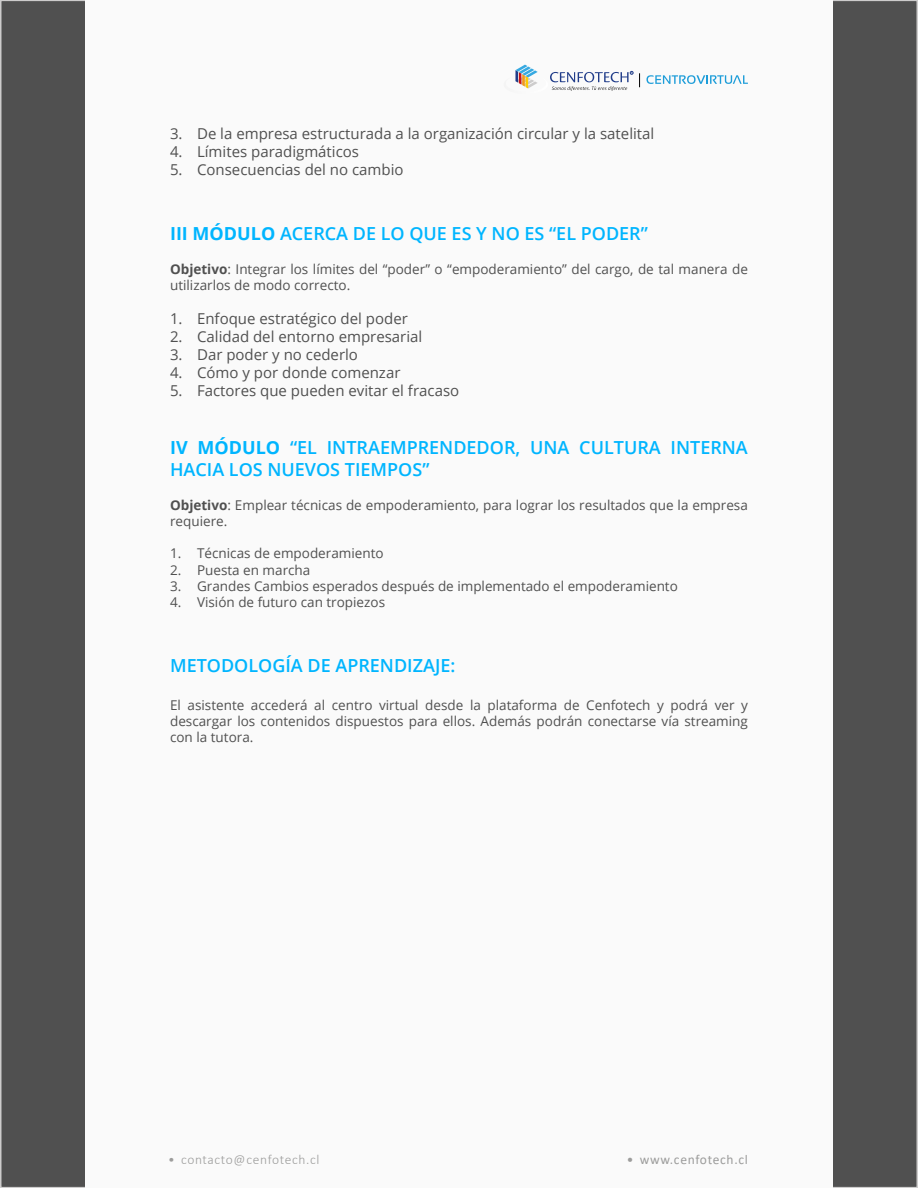
<style>
.page{position:relative;width:918px;height:1188px;background:#fff}
.page>*{position:absolute;margin:0;border:0;box-sizing:border-box;transform-origin:0 0}
.t1{font:600 18px/21.6px "Open Sans";color:#00b5ff}
.t2{font:15px "Open Sans";color:#505050}
.t3{font:13.5px/16.2px "Open Sans";color:#505050}
.t4{font:300 13.5px "Calibri";letter-spacing:.05em;color:#9d9d9c}
.t5{font:13.5px "Calibri";letter-spacing:.05em;color:#9d9d9c}
.s1{font-weight:700}
</style>
<div class="page">
<div style="left:1px;top:0;width:916px;height:1188px;background:#505050"></div>
<div style="left:85px;top:0;width:748px;height:1188px;background:#fafafa"></div>
<svg style="left:646px;top:75px;width:102px;height:9px"></svg>
<svg style="left:515px;top:65px;width:118px;height:26px"></svg>
<svg style="left:639px;top:73px;width:1px;height:14px"></svg>
<p class="t2" style="left:170px;top:123px;width:486px">3. De la empresa estructurada a la organización circular y la satelital</p>
<p class="t2" style="left:170px;top:141px;width:191px">4. Límites paradigmáticos</p>
<p class="t2" style="left:170px;top:159px;width:235px">5. Consecuencias del no cambio</p>
<h1 class="t1" style="left:170px;top:222px;width:479px"><span class="s1">III MÓDULO</span> ACERCA DE LO QUE ES Y NO ES “EL PODER”</h1>
<p class="t3" style="left:170px;top:261px;width:579px"><span class="s1">Objetivo</span>: Integrar los límites del “poder” o “empoderamiento” del cargo, de tal manera de utilizarlos de modo correcto.</p>
<p class="t2" style="left:170px;top:309px;width:239px">1. Enfoque estratégico del poder</p>
<p class="t2" style="left:170px;top:327px;width:254px">2. Calidad del entorno empresarial</p>
<p class="t2" style="left:170px;top:345px;width:189px">3. Dar poder y no cederlo</p>
<p class="t2" style="left:170px;top:363px;width:232px">4. Cómo y por donde comenzar</p>
<p class="t2" style="left:170px;top:381px;width:291px">5. Factores que pueden evitar el fracaso</p>
<h1 class="t1" style="left:170px;top:436px;width:579px"><span class="s1">IV MÓDULO</span> “EL INTRAEMPRENDEDOR, UNA CULTURA INTERNA<br>HACIA LOS NUEVOS TIEMPOS”</h1>
<p class="t3" style="left:170px;top:496px;width:579px"><span class="s1">Objetivo</span>: Emplear técnicas de empoderamiento, para lograr los resultados que la empresa requiere.</p>
<p class="t3" style="left:170px;top:545px;width:215px">1. Técnicas de empoderamiento</p>
<p class="t3" style="left:170px;top:561px;width:142px">2. Puesta en marcha</p>
<p class="t3" style="left:170px;top:577px;width:509px">3. Grandes Cambios esperados después de implementado el empoderamiento</p>
<p class="t3" style="left:170px;top:594px;width:217px">4. Visión de futuro can tropiezos</p>
<h1 class="t1" style="left:170px;top:654px;width:287px">METODOLOGÍA DE APRENDIZAJE:</h1>
<p class="t3" style="left:170px;top:696px;width:579px;text-align:justify">El asistente accederá al centro virtual desde la plataforma de Cenfotech y podrá ver y descargar los contenidos dispuestos para ellos. Además podrán conectarse vía streaming con la tutora.</p>
<p class="t4" style="left:168px;top:1151px;width:153px">• contacto@cenfotech.cl</p>
<p class="t5" style="left:627px;top:1150px;width:122px">• www.cenfotech.cl</p>
</div>
